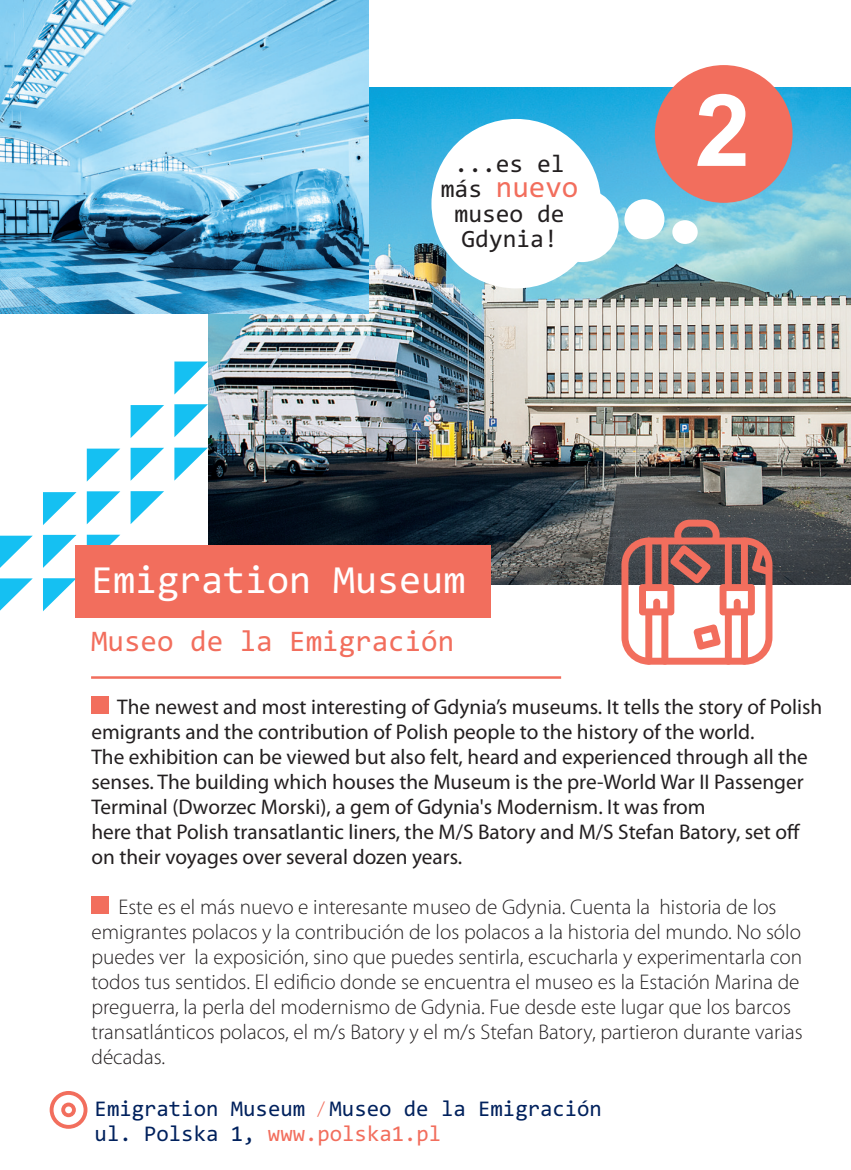
<style>
.page{position:relative;width:851px;height:1170px;background:#fff}
.page>*{position:absolute;margin:0;border:0;box-sizing:border-box;transform-origin:0 0}
.t1{font:700 100px "Arial";color:#fff}
.t2{font:40px "Consolas";color:#fff}
.t3{font:30px "Consolas";color:#f26e5d}
.t4{font:25px/25px "Consolas";color:#231f20}
.t5{font:22.5px/25px "Consolas";color:#00215d}
.t6{font:21.25px/25px "Myriad Pro";color:#231f20}
.t7{font:300 21.25px/25px "Myriad Pro";color:#231f20}
.s1{font-size:25px;color:#231f20}
.s2{font-family:"Myriad Pro";font-weight:300;font-size:21.25px;color:#f26e5d}
.s3{color:#f26e5d}
</style>
<div class="page">
<svg style="left:174px;top:447px;width:34px;height:33px"></svg>
<svg style="left:131px;top:491px;width:33px;height:33px"></svg>
<svg style="left:87px;top:534px;width:33px;height:11px"></svg>
<svg style="left:43px;top:578px;width:32px;height:33px"></svg>
<svg style="left:174px;top:404px;width:34px;height:33px"></svg>
<svg style="left:131px;top:448px;width:33px;height:33px"></svg>
<svg style="left:87px;top:491px;width:33px;height:33px"></svg>
<svg style="left:43px;top:535px;width:33px;height:33px"></svg>
<svg style="left:0;top:578px;width:33px;height:33px"></svg>
<svg style="left:174px;top:361px;width:34px;height:33px"></svg>
<svg style="left:131px;top:405px;width:33px;height:33px"></svg>
<svg style="left:87px;top:448px;width:33px;height:33px"></svg>
<svg style="left:43px;top:492px;width:33px;height:33px"></svg>
<svg style="left:0;top:535px;width:33px;height:33px"></svg>
<div style="left:91px;top:696px;width:18px;height:17px;background:#f26e5d"></div>
<div style="left:91px;top:896px;width:18px;height:17px;background:#f26e5d"></div>
<hr style="left:91px;top:676px;width:470px;height:2px;background:#f26e5d">
<img style="left:208px;top:87px;width:642px;height:497px">
<div style="left:654px;top:65px;width:138px;height:138px;background:#f26e5d;border-radius:50%"></div>
<img style="left:0;top:0;width:368px;height:313px">
<div style="left:75px;top:545px;width:415px;height:72px;background:#f26e5d"></div>
<svg style="left:621px;top:519px;width:151px;height:145px"></svg>
<svg style="left:50px;top:1091px;width:37px;height:37px"></svg>
<div style="left:431px;top:119px;width:170px;height:169px;background:#fff;border-radius:50%"></div>
<div style="left:545px;top:189px;width:73px;height:73px;background:#fff;border-radius:50%"></div>
<div style="left:624px;top:199px;width:40px;height:40px;background:#fff;border-radius:50%"></div>
<div style="left:672px;top:220px;width:25px;height:24px;background:#fff;border-radius:50%"></div>
<p class="t4" style="left:454px;top:153px;width:111px">...es el</p>
<h3 class="t3" style="left:441px;top:174px;width:139px"><span class="s1">más</span> nuevo</h3>
<p class="t4" style="left:454px;top:203px;width:111px">museo de<br>Gdynia!</p>
<h1 class="t1" style="left:694px;top:93px;width:57px">2</h1>
<h2 class="t2" style="left:91px;top:563px;width:376px">Emigration Museum</h2>
<h3 class="t3" style="left:91px;top:629px;width:364px">Museo de la Emigración</h3>
<p class="t6" style="left:91px;top:696px;width:732px;text-indent:26px">The newest and most interesting of Gdynia’s museums. It tells the story of Polish emigrants and the contribution of Polish people to the history of the world.<br>The exhibition can be viewed but also felt, heard and experienced through all the senses. The building which houses the Museum is the pre-World War II Passenger Terminal (Dworzec Morski), a gem of Gdynia's Modernism. It was from<br>here that Polish transatlantic liners, the M/S Batory and M/S Stefan Batory, set off on their voyages over several dozen years.</p>
<p class="t7" style="left:91px;top:896px;width:712px;text-indent:27px">Este es el más nuevo e interesante museo de Gdynia. Cuenta la historia de los emigrantes polacos y la contribución de los polacos a la historia del mundo. No sólo puedes ver la exposición, sino que puedes sentirla, escucharla y experimentarla con todos tus sentidos. El edificio donde se encuentra el museo es la Estación Marina de preguerra, la perla del modernismo de Gdynia. Fue desde este lugar que los barcos transatlánticos polacos, el m/s Batory y el m/s Stefan Batory, partieron durante varias décadas.</p>
<p class="t5" style="left:95px;top:1098px;width:509px">Emigration Museum <span class="s2">/</span> Museo de la Emigración ul. Polska 1, <span class="s3">www.polska1.pl</span></p>
</div>
